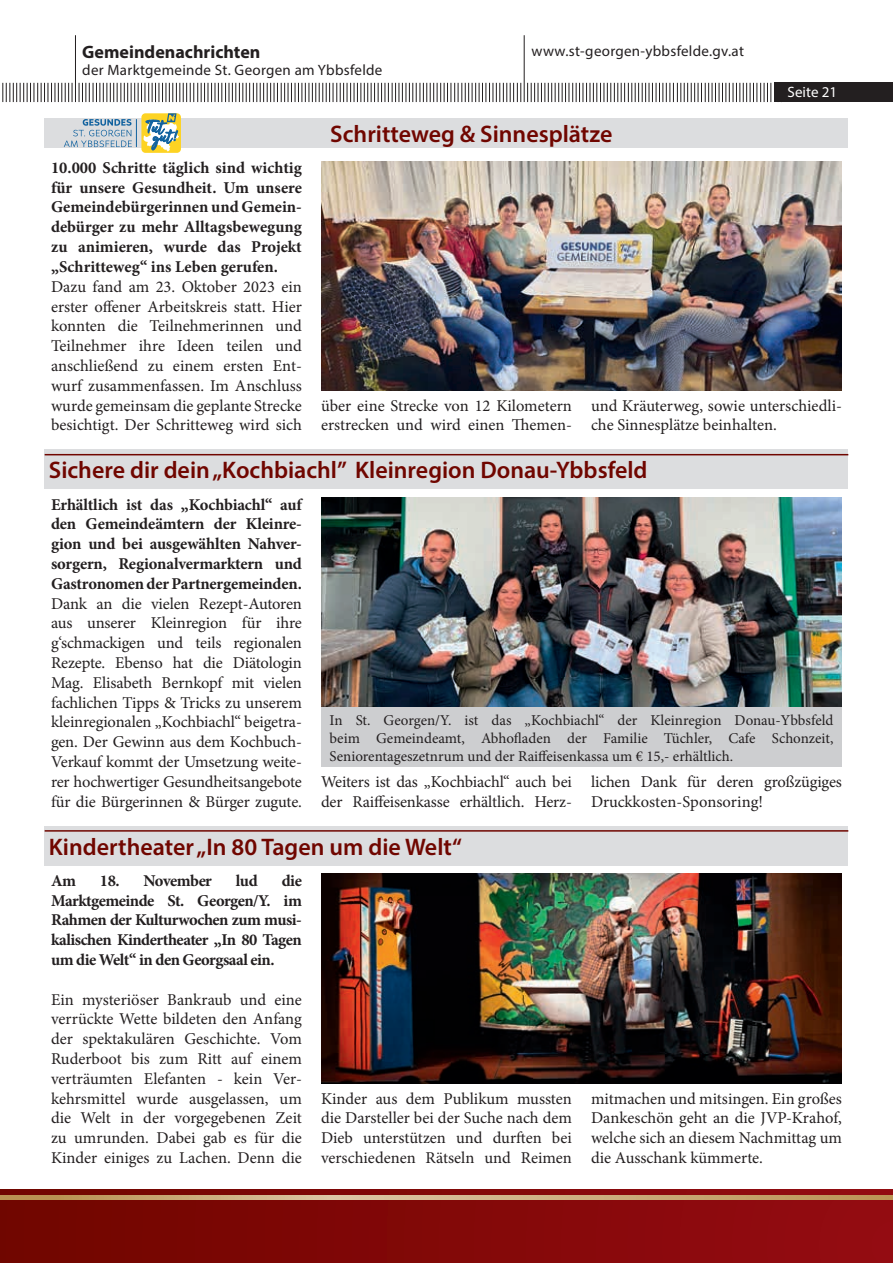
<style>
.page{position:relative;width:893px;height:1263px;background:#fff}
.page>*{position:absolute;margin:0;border:0;box-sizing:border-box;transform-origin:0 0}
.t1{font:600 24px "Myriad Pro";color:#700600}
.t2{font:700 18px "Myriad Pro";color:#231f20}
.t3{font:16.5px/19.8px "Minion Pro";letter-spacing:-.005em;color:#231f20;text-align:justify}
.t4{font:700 16.5px/19.8px "Minion Pro";letter-spacing:-.015em;color:#231f20;text-align:justify}
.t5{font:700 16.5px "Minion Pro";letter-spacing:-.035em;color:#231f20}
.t6{font:15px/18px "Minion Pro";color:#231f20;text-align:justify}
.t7{font:15px "Myriad Pro";letter-spacing:.02em;color:#231f20}
.t8{font:15px "Myriad Pro";color:#fff}
</style>
<div class="page">
<hr style="left:524px;top:35px;width:1px;height:67px;background:#231f20">
<hr style="left:75px;top:35px;width:1px;height:67px;background:#231f20">
<svg style="left:79px;top:83px;width:442px;height:19px"></svg>
<svg style="left:2px;top:83px;width:71px;height:19px"></svg>
<svg style="left:527px;top:83px;width:244px;height:19px"></svg>
<div style="left:774px;top:83px;width:119px;height:19px;background:#231f20"></div>
<div style="left:0;top:1189px;width:893px;height:74px;background:linear-gradient(to right,#730a02,#961015)"></div>
<svg style="left:0;top:1195px;width:893px;height:4px;background:#c9aa79"></svg>
<img style="left:321px;top:161px;width:521px;height:230px">
<div style="left:45px;top:118px;width:803px;height:30px;background:#dcdddf"></div>
<svg style="left:64px;top:119px;width:73px;height:28px"></svg>
<div style="left:141px;top:113px;width:40px;height:40px;background:#fdd323;border-radius:4px"></div>
<svg style="left:143px;top:113px;width:36px;height:39px"></svg>
<img style="left:321px;top:498px;width:521px;height:209px">
<div style="left:45px;top:450px;width:803px;height:39px;background:#dcdddf"></div>
<hr style="left:45px;top:454px;width:803px;height:1px;background:#700600">
<div style="left:321px;top:707px;width:521px;height:60px;background:#cdced0"></div>
<img style="left:321px;top:873px;width:521px;height:211px">
<div style="left:45px;top:826px;width:803px;height:39px;background:#dcdddf"></div>
<hr style="left:45px;top:830px;width:803px;height:2px;background:#700600">
<p class="t2" style="left:82px;top:40px;width:180px">Gemeindenachrichten</p>
<p class="t7" style="left:532px;top:42px;width:214px">www.st-georgen-ybbsfelde.gv.at</p>
<p class="t7" style="left:82px;top:61px;width:302px">der Marktgemeinde St. Georgen am Ybbsfelde</p>
<h1 class="t1" style="left:330px;top:119px;width:284px">Schritteweg &amp; Sinnesplätze</h1>
<p class="t8" style="left:788px;top:83px;width:51px">Seite 21</p>
<p class="t4" style="left:51px;top:157px;width:252px">10.000 Schritte täglich sind wichtig für unsere Gesundheit. Um unsere Gemeindebürgerinnen und Gemein&shy;debürger zu mehr Alltagsbewegung zu animieren, wurde das Projekt „Schritteweg“ ins Leben gerufen.</p>
<p class="t3" style="left:51px;top:277px;width:252px">Dazu fand am 23. Oktober 2023 ein erster offener Arbeitskreis statt. Hier konnten die Teilnehmerinnen und Teilnehmer ihre Ideen teilen und anschließend zu einem ersten Ent&shy;wurf zusammenfassen. Im Anschluss wurde gemeinsam die geplante Strecke besichtigt. Der Schritteweg wird sich</p>
<p class="t3" style="left:321px;top:395px;width:252px">über eine Strecke von 12 Kilometern erstrecken und wird einen Themen-</p>
<p class="t3" style="left:591px;top:395px;width:252px">und Kräuterweg, sowie unterschiedli&shy;che Sinnesplätze beinhalten.</p>
<h1 class="t1" style="left:49px;top:455px;width:600px">Sichere dir dein „Kochbiachl” Kleinregion Donau-Ybbsfeld</h1>
<p class="t4" style="left:51px;top:494px;width:252px">Erhältlich ist das „Kochbiachl“ auf den Gemeindeämtern der Kleinre&shy;gion und bei ausgewählten Nahver&shy;sorgern, Regionalvermarktern und Gastronomen der Partnergemeinden.</p>
<p class="t3" style="left:51px;top:593px;width:252px">Dank an die vielen Rezept-Autoren aus unserer Kleinregion für ihre g‘schmackigen und teils regionalen Rezepte. Ebenso hat die Diätologin Mag. Elisabeth Bernkopf mit vielen fachlichen Tipps &amp; Tricks zu unserem kleinregionalen „Kochbiachl“ beigetra&shy;gen. Der Gewinn aus dem Kochbuch-Verkauf kommt der Umsetzung weite&shy;rer hochwertiger Gesundheitsangebote für die Bürgerinnen &amp; Bürger zugute.</p>
<p class="t6" style="left:330px;top:711px;width:505px">In St. Georgen/Y. ist das „Kochbiachl“ der Kleinregion Donau-Ybbsfeld beim Gemeindeamt, Abhofladen der Familie Tüchler, Cafe Schonzeit, Seniorentageszetnrum und der Raiffeisenkassa um € 15,- erhältlich.</p>
<p class="t3" style="left:321px;top:772px;width:252px">Weiters ist das „Kochbiachl“ auch bei der Raiffeisenkasse erhältlich. Herz-</p>
<p class="t3" style="left:591px;top:772px;width:252px">lichen Dank für deren großzügiges<br>Druckkosten-Sponsoring!</p>
<h1 class="t1" style="left:49px;top:831px;width:415px">Kindertheater „In 80 Tagen um die Welt“</h1>
<p class="t4" style="left:51px;top:870px;width:26px">Am</p>
<p class="t5" style="left:100px;top:869px;width:114px">18. November</p>
<p class="t4" style="left:236px;top:870px;width:23px">lud</p>
<p class="t4" style="left:51px;top:870px;width:252px;text-indent:231px">die Marktgemeinde St. Georgen/Y. im Rahmen der Kulturwochen zum musi&shy;kalischen Kindertheater „In 80 Tagen um die Welt“ in den Georgsaal ein.</p>
<p class="t3" style="left:51px;top:989px;width:252px">Ein mysteriöser Bankraub und eine verrückte Wette bildeten den Anfang der spektakulären Geschichte. Vom Ruderboot bis zum Ritt auf einem verträumten Elefanten - kein Ver&shy;kehrsmittel wurde ausgelassen, um die Welt in der vorgegebenen Zeit zu umrunden. Dabei gab es für die Kinder einiges zu Lachen. Denn die</p>
<p class="t3" style="left:321px;top:1088px;width:252px">Kinder aus dem Publikum mussten die Darsteller bei der Suche nach dem Dieb unterstützen und durften bei verschiedenen Rätseln und Reimen</p>
<p class="t3" style="left:591px;top:1088px;width:252px">mitmachen und mitsingen. Ein großes Dankeschön geht an die JVP-Krahof, welche sich an diesem Nachmittag um die Ausschank kümmerte.</p>
</div>
